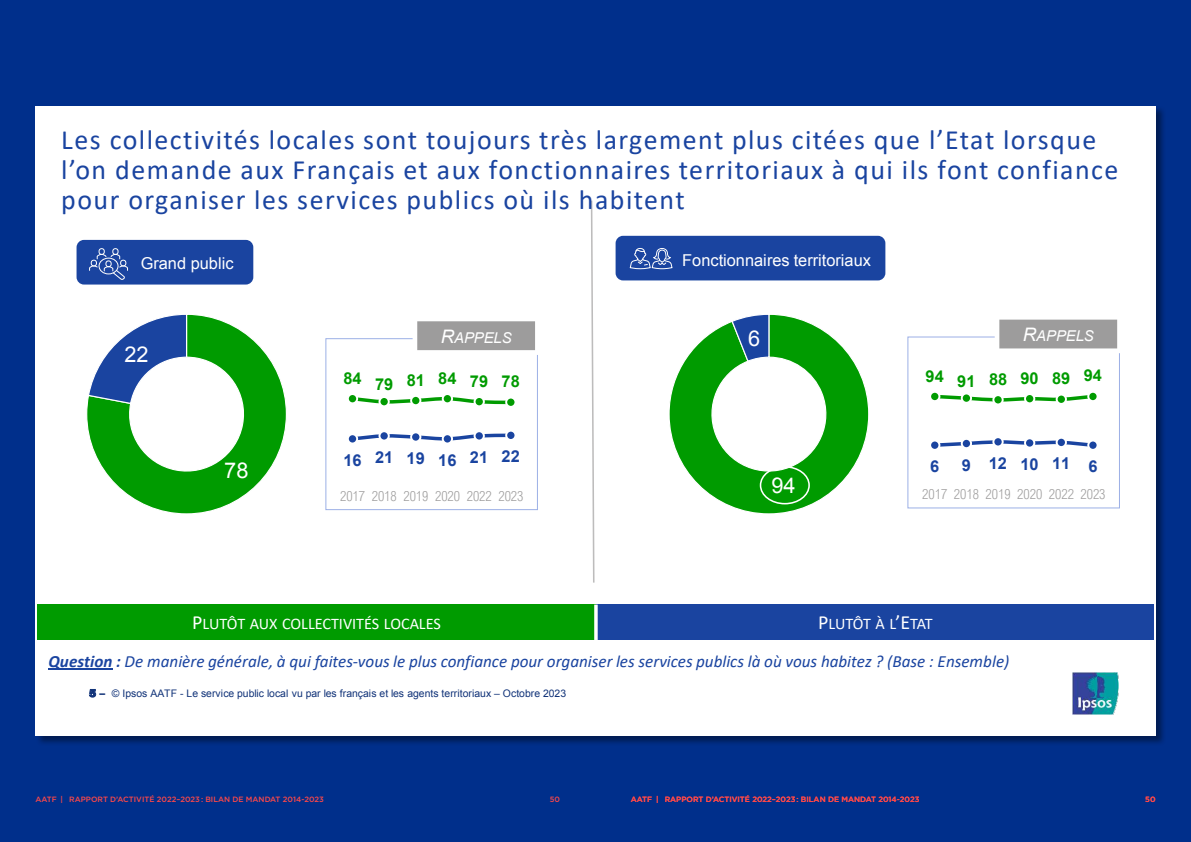
<style>
.page{position:relative;width:1191px;height:842px;background:#fff}
.page>*{position:absolute;margin:0;border:0;box-sizing:border-box;transform-origin:0 0}
.t1{font:27.9px/30.1px "Calibri";letter-spacing:.05em;color:#1a44a0}
.t2{font:21.8px "Arial";color:#fff}
.t3{font:italic 17.1px "Calibri";color:#1a44a0}
.t4{font:16.4px "Arial";color:#fff}
.t5{font:700 16.4px "Arial";color:#009b00}
.t6{font:700 16.4px "Arial";color:#1a44a0}
.t7{font:16.2px "Calibri";letter-spacing:-.005em;color:#fff}
.t8{font:italic 14.9px "Arial";letter-spacing:-.005em;color:#fff}
.t9{font:300 13.9px "Arial Nova Cond";letter-spacing:.005em;color:#9d9c9c}
.t10{font:10.4px "Arial";color:#103278}
.t11{font:900 10.4px "Arial";color:#103278}
.t12{font:500 7.7px "Gotham";color:#ff4848}
.s1{font-size:18.6px}
.s2{font-size:20.1px}
.s3{font-weight:700}
</style>
<div class="page">
<div style="left:0;top:0;width:595px;height:842px;background:#002f8b"></div>
<div style="left:595px;top:0;width:596px;height:842px;background:#002f8b"></div>
<div style="left:35px;top:106px;width:1131px;height:640px;background:#000;opacity:.4"></div>
<div style="left:37px;top:107px;width:1116px;height:628px;background:#fff"></div>
<img style="left:1072px;top:672px;width:46px;height:42px">
<svg style="left:87px;top:314px;width:199px;height:200px"></svg>
<div style="left:37px;top:605px;width:559px;height:35px;background:#009b00"></div>
<div style="left:596px;top:605px;width:557px;height:35px;background:#1a44a0"></div>
<hr style="left:594px;top:605px;width:3px;height:35px;background:#fff">
<svg style="left:590px;top:200px;width:5px;height:383px"></svg>
<hr style="left:48px;top:669px;width:65px;height:1px;background:#1a44a0">
<div style="left:77px;top:240px;width:176px;height:45px;background:#1a44a0;border-radius:7px"></div>
<div style="left:99px;top:248px;width:6px;height:7px;border:1px solid #fff;border-radius:3px"></div>
<div style="left:112px;top:248px;width:6px;height:7px;border:1px solid #fff;border-radius:3px"></div>
<svg style="left:89px;top:254px;width:39px;height:26px"></svg>
<div style="left:615px;top:236px;width:270px;height:44px;background:#1a44a0;border-radius:7px"></div>
<svg style="left:629px;top:248px;width:44px;height:22px"></svg>
<svg style="left:358px;top:433px;width:147px;height:8px"></svg>
<div style="left:348px;top:434px;width:9px;height:9px;background:#1a44a0;border-radius:50%"></div>
<div style="left:347px;top:433px;width:11px;height:11px;border:2px solid #fff;border-radius:50%"></div>
<div style="left:379px;top:431px;width:10px;height:9px;background:#1a44a0;border-radius:50%"></div>
<div style="left:378px;top:430px;width:12px;height:11px;border:2px solid #fff;border-radius:50%"></div>
<div style="left:411px;top:432px;width:9px;height:10px;background:#1a44a0;border-radius:50%"></div>
<div style="left:410px;top:431px;width:11px;height:12px;border:2px solid #fff;border-radius:50%"></div>
<div style="left:443px;top:434px;width:9px;height:9px;background:#1a44a0;border-radius:50%"></div>
<div style="left:442px;top:433px;width:11px;height:11px;border:2px solid #fff;border-radius:50%"></div>
<div style="left:474px;top:431px;width:10px;height:9px;background:#1a44a0;border-radius:50%"></div>
<div style="left:473px;top:430px;width:12px;height:11px;border:2px solid #fff;border-radius:50%"></div>
<div style="left:506px;top:431px;width:9px;height:9px;background:#1a44a0;border-radius:50%"></div>
<div style="left:505px;top:430px;width:11px;height:11px;border:2px solid #fff;border-radius:50%"></div>
<svg style="left:358px;top:397px;width:147px;height:8px"></svg>
<div style="left:348px;top:394px;width:9px;height:9px;background:#009b00;border-radius:50%"></div>
<div style="left:347px;top:393px;width:11px;height:11px;border:2px solid #fff;border-radius:50%"></div>
<div style="left:379px;top:397px;width:10px;height:9px;background:#009b00;border-radius:50%"></div>
<div style="left:378px;top:396px;width:12px;height:11px;border:2px solid #fff;border-radius:50%"></div>
<div style="left:411px;top:396px;width:9px;height:9px;background:#009b00;border-radius:50%"></div>
<div style="left:410px;top:395px;width:11px;height:11px;border:2px solid #fff;border-radius:50%"></div>
<div style="left:443px;top:394px;width:9px;height:9px;background:#009b00;border-radius:50%"></div>
<div style="left:442px;top:393px;width:11px;height:11px;border:2px solid #fff;border-radius:50%"></div>
<div style="left:474px;top:397px;width:10px;height:9px;background:#009b00;border-radius:50%"></div>
<div style="left:473px;top:396px;width:12px;height:11px;border:2px solid #fff;border-radius:50%"></div>
<div style="left:506px;top:398px;width:9px;height:9px;background:#009b00;border-radius:50%"></div>
<div style="left:505px;top:397px;width:11px;height:11px;border:2px solid #fff;border-radius:50%"></div>
<div style="left:325px;top:338px;width:213px;height:172px;border:1px solid #9cb0e6"></div>
<div style="left:415px;top:319px;width:122px;height:33px;background:#9d9c9c"></div>
<div style="left:412px;top:317px;width:5px;height:38px;background:#fff"></div>
<div style="left:535px;top:317px;width:5px;height:38px;background:#fff"></div>
<hr style="left:412px;top:317px;width:128px;height:4px;background:#fff">
<div style="left:412px;top:350px;width:128px;height:5px;background:#fff"></div>
<svg style="left:940px;top:440px;width:148px;height:7px"></svg>
<div style="left:930px;top:440px;width:9px;height:10px;background:#1a44a0;border-radius:50%"></div>
<div style="left:929px;top:440px;width:11px;height:11px;border:2px solid #fff;border-radius:50%"></div>
<div style="left:961px;top:439px;width:10px;height:9px;background:#1a44a0;border-radius:50%"></div>
<div style="left:960px;top:438px;width:12px;height:11px;border:2px solid #fff;border-radius:50%"></div>
<div style="left:993px;top:437px;width:9px;height:9px;background:#1a44a0;border-radius:50%"></div>
<div style="left:992px;top:436px;width:11px;height:11px;border:2px solid #fff;border-radius:50%"></div>
<div style="left:1025px;top:438px;width:9px;height:10px;background:#1a44a0;border-radius:50%"></div>
<div style="left:1024px;top:437px;width:11px;height:12px;border:2px solid #fff;border-radius:50%"></div>
<div style="left:1056px;top:438px;width:10px;height:9px;background:#1a44a0;border-radius:50%"></div>
<div style="left:1055px;top:437px;width:12px;height:11px;border:2px solid #fff;border-radius:50%"></div>
<div style="left:1088px;top:440px;width:9px;height:10px;background:#1a44a0;border-radius:50%"></div>
<div style="left:1087px;top:440px;width:11px;height:11px;border:2px solid #fff;border-radius:50%"></div>
<svg style="left:940px;top:395px;width:147px;height:7px"></svg>
<div style="left:930px;top:392px;width:9px;height:9px;background:#009b00;border-radius:50%"></div>
<div style="left:929px;top:391px;width:11px;height:11px;border:2px solid #fff;border-radius:50%"></div>
<svg style="left:961px;top:393px;width:10px;height:10px"></svg>
<div style="left:960px;top:392px;width:12px;height:12px;border:2px solid #fff;border-radius:50%"></div>
<div style="left:993px;top:395px;width:9px;height:9px;background:#009b00;border-radius:50%"></div>
<div style="left:992px;top:394px;width:11px;height:11px;border:2px solid #fff;border-radius:50%"></div>
<div style="left:1025px;top:394px;width:9px;height:9px;background:#009b00;border-radius:50%"></div>
<div style="left:1024px;top:393px;width:11px;height:11px;border:2px solid #fff;border-radius:50%"></div>
<div style="left:1056px;top:395px;width:10px;height:9px;background:#009b00;border-radius:50%"></div>
<div style="left:1055px;top:394px;width:12px;height:11px;border:2px solid #fff;border-radius:50%"></div>
<div style="left:1088px;top:392px;width:9px;height:9px;background:#009b00;border-radius:50%"></div>
<div style="left:1087px;top:391px;width:11px;height:11px;border:2px solid #fff;border-radius:50%"></div>
<div style="left:907px;top:337px;width:212px;height:171px;border:1px solid #9cb0e6"></div>
<div style="left:997px;top:317px;width:122px;height:34px;background:#9d9c9c"></div>
<div style="left:994px;top:315px;width:5px;height:38px;background:#fff"></div>
<svg style="left:1117px;top:320px;width:2px;height:28px"></svg>
<div style="left:994px;top:315px;width:127px;height:5px;background:#fff"></div>
<div style="left:994px;top:348px;width:127px;height:5px;background:#fff"></div>
<svg style="left:669px;top:314px;width:199px;height:200px"></svg>
<div style="left:759px;top:466px;width:51px;height:38px;border:2px solid #fff;border-radius:50%"></div>
<p class="t1" style="left:61px;top:124px;width:1058px">Les collectivités locales sont toujours très largement plus citées que l’Etat lorsque l’on demande aux Français et aux fonctionnaires territoriaux à qui ils font confiance pour organiser les services publics où ils habitent</p>
<p class="t4" style="left:141px;top:252px;width:94px">Grand public</p>
<p class="t4" style="left:682px;top:250px;width:190px">Fonctionnaires territoriaux</p>
<p class="t2" style="left:124px;top:340px;width:26px">22</p>
<p class="t2" style="left:224px;top:456px;width:26px">78</p>
<p class="t8" style="left:441px;top:328px;width:72px"><span class="s1">R</span>APPELS</p>
<p class="t5" style="left:343px;top:370px;width:178px">84 79 81 84 79 78</p>
<p class="t6" style="left:343px;top:447px;width:178px">16 21 19 16 21 22</p>
<p class="t9" style="left:340px;top:487px;width:185px">2017 2018 2019 2020 2022 2023</p>
<p class="t2" style="left:748px;top:324px;width:14px">6</p>
<p class="t2" style="left:771px;top:471px;width:26px">94</p>
<p class="t8" style="left:1023px;top:326px;width:72px"><span class="s1">R</span>APPELS</p>
<p class="t5" style="left:925px;top:367px;width:178px">94 91 88 90 89 94</p>
<p class="t6" style="left:930px;top:456px;width:11px">6</p>
<p class="t6" style="left:962px;top:453px;width:137px">9 121011 6</p>
<p class="t9" style="left:922px;top:486px;width:185px">2017 2018 2019 2020 2022 2023</p>
<p class="t7" style="left:192px;top:612px;width:250px"><span class="s2">P</span>LUTÔT AUX COLLECTIVITÉS LOCALES</p>
<p class="t7" style="left:818px;top:612px;width:116px"><span class="s2">P</span>LUTÔT À L<span class="s2">’E</span>TAT</p>
<p class="t3" style="left:48px;top:649px;width:962px"><span class="s3">Question :</span> De manière générale, à qui faites-vous le plus confiance pour organiser les services publics là où vous habitez ? (Base : Ensemble)</p>
<p class="t11" style="left:89px;top:686px;width:18px">5 <span class="s3">‒</span></p>
<p class="t10" style="left:112px;top:687px;width:456px">© Ipsos AATF - Le service public local vu par les français et les agents territoriaux – Octobre 2023</p>
<p class="t12" style="left:35px;top:794px;width:290px">AATF | RAPPORT D’ACTIVITÉ 2022–2023 : BILAN DE MANDAT 2014-2023</p>
<p class="t12" style="left:550px;top:794px;width:12px">50</p>
<p class="t12" style="left:631px;top:794px;width:290px">AATF | RAPPORT D’ACTIVITÉ 2022–2023 : BILAN DE MANDAT 2014-2023</p>
<p class="t12" style="left:1145px;top:794px;width:12px">50</p>
</div>
